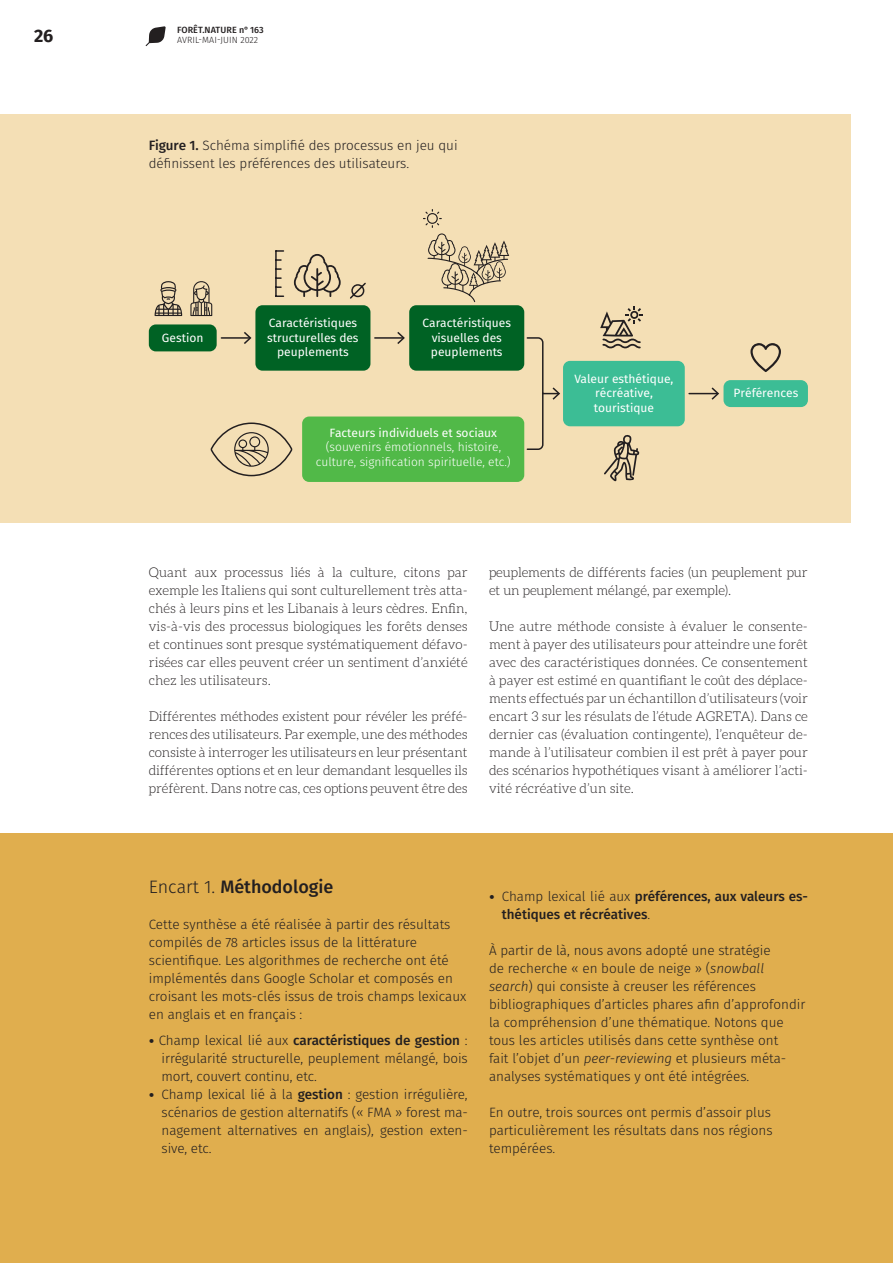
<style>
.page{position:relative;width:893px;height:1263px;background:#fff}
.page>*{position:absolute;margin:0;border:0;box-sizing:border-box;transform-origin:0 0}
.t1{font:500 18px "Fira Sans";color:#231f20}
.t2{font:700 18px "Fira Sans";color:#231f20}
.t3{font:300 13.5px/18px "Aleo";letter-spacing:-.01em;color:#231f20;text-align:justify}
.t4{font:300 13.5px/18px "Fira Sans";color:#231f20}
.t5{font:500 13.5px/18px "Fira Sans";color:#231f20}
.t6{font:12px/14.4px "Fira Sans";color:#fff;text-align:center}
.t7{font:300 12px/14.4px "Fira Sans";color:#fff;text-align:center}
.t8{font:300 9px "Fira Sans";letter-spacing:.01em;color:#231f20}
.t9{font:500 9px "Fira Sans";letter-spacing:.01em;color:#231f20}
.s1{font-weight:500}
.s2{font-weight:300}
.s3{font-family:"Aleo"}
.s4{font-family:"Aleo";font-weight:300}
.s5{font-style:italic}
</style>
<div class="page">
<svg style="left:146px;top:26px;width:20px;height:20px"></svg>
<div style="left:0;top:115px;width:850px;height:408px;background:#f4dfb5"></div>
<div style="left:149px;top:324px;width:68px;height:27px;background:#006224;border-radius:7px"></div>
<div style="left:302px;top:416px;width:222px;height:66px;background:#51b948;border-radius:7px"></div>
<div style="left:563px;top:361px;width:122px;height:65px;background:#3cbd95;border-radius:7px"></div>
<div style="left:723px;top:380px;width:85px;height:27px;background:#3cbd95;border-radius:7px"></div>
<div style="left:255px;top:305px;width:115px;height:66px;background:#006224;border-radius:7px"></div>
<div style="left:409px;top:305px;width:115px;height:66px;background:#006224;border-radius:7px"></div>
<hr style="left:221px;top:337px;width:29px;height:2px;background:#231f20">
<svg style="left:244px;top:332px;width:7px;height:12px"></svg>
<hr style="left:375px;top:337px;width:28px;height:2px;background:#231f20">
<svg style="left:397px;top:332px;width:8px;height:12px"></svg>
<svg style="left:689px;top:387px;width:30px;height:13px"></svg>
<svg style="left:526px;top:337px;width:34px;height:113px"></svg>
<svg style="left:155px;top:281px;width:27px;height:35px"></svg>
<svg style="left:190px;top:281px;width:22px;height:35px"></svg>
<svg style="left:604px;top:435px;width:35px;height:46px"></svg>
<svg style="left:211px;top:422px;width:81px;height:55px"></svg>
<svg style="left:600px;top:306px;width:43px;height:42px"></svg>
<svg style="left:750px;top:343px;width:31px;height:29px"></svg>
<svg style="left:423px;top:209px;width:86px;height:94px"></svg>
<svg style="left:275px;top:250px;width:91px;height:49px"></svg>
<div style="left:0;top:833px;width:893px;height:430px;background:#e0ae4e"></div>
<p class="t9" style="left:177px;top:22px;width:88px">FORÊT.NATURE n°163</p>
<h1 class="t2" style="left:34px;top:24px;width:21px">26</h1>
<p class="t8" style="left:177px;top:34px;width:83px">AVRIL-MAI-JUIN 2022</p>
<p class="t4" style="left:149px;top:136px;width:310px"><span class="s1">Figure 1.</span> Schéma simplifié des processus en jeu qui définissent les préférences des utilisateurs.</p>
<p class="t6" style="left:162px;top:330px;width:43px">Gestion</p>
<p class="t6" style="left:267px;top:316px;width:93px">Caractéristiques structurelles des peuplements</p>
<p class="t6" style="left:423px;top:316px;width:90px">Caractéristiques visuelles des peuplements</p>
<p class="t6" style="left:330px;top:426px;width:169px">Facteurs individuels et sociaux</p>
<p class="t7" style="left:316px;top:440px;width:196px">(souvenirs émotionnels, histoire, culture, signification spirituelle, etc.)</p>
<p class="t6" style="left:574px;top:371px;width:101px">Valeur esthétique, récréative, touristique</p>
<p class="t6" style="left:733px;top:386px;width:67px">Préférences</p>
<p class="t3" style="left:149px;top:563px;width:320px">Quant aux processus liés à la culture, citons par exemple les Italiens qui sont culturellement très atta&shy;chés à leurs pins et les Libanais à leurs cèdres. Enfin, vis-à-vis des processus biologiques les forêts denses et continues sont presque systématiquement défavo&shy;risées car elles peuvent créer un sentiment d’anxiété chez les utilisateurs.</p>
<p class="t3" style="left:149px;top:707px;width:320px">Différentes méthodes existent pour révéler les préfé&shy;rences des utilisateurs. Par exemple, une des méthodes consiste à interroger les utilisateurs en leur présentant différentes options et en leur demandant lesquelles ils préfèrent. Dans notre cas, ces options peuvent être des</p>
<p class="t3" style="left:489px;top:563px;width:320px">peuplements de différents facies (un peuplement pur et un peuplement mélangé, par exemple).</p>
<p class="t3" style="left:489px;top:617px;width:320px">Une autre méthode consiste à évaluer le consente&shy;ment à payer des utilisateurs pour atteindre une forêt avec des caractéristiques données. Ce consentement à payer est estimé en quantifiant le coût des déplace&shy;ments effectués par un échantillon d’utilisateurs (voir encart 3 sur les résulats de l’étude AGRETA). Dans ce dernier cas (évaluation contingente), l’enquêteur de&shy;mande à l’utilisateur combien il est prêt à payer pour des scénarios hypothétiques visant à améliorer l’acti&shy;vité récréative d’un site.</p>
<h1 class="t1" style="left:149px;top:872px;width:186px"><span class="s2">Encart 1.</span> Méthodologie</h1>
<p class="t4" style="left:149px;top:915px;width:319px">Cette synthèse a été réalisée à partir des résultats compilés de 78 articles issus de la littérature scientifique. Les algorithmes de recherche ont été implémentés dans Google Scholar et composés en croisant les mots-clés issus de trois champs lexicaux en anglais et en français :</p>
<p class="t4" style="left:162px;top:1031px;width:308px;text-align:justify;text-indent:-13px"><span class="s3">•</span> Champ lexical lié aux <span class="s1">caractéristiques de gestion</span> : irrégularité structurelle, peuplement mélangé, bois mort, couvert continu, etc.</p>
<p class="t4" style="left:162px;top:1085px;width:308px;text-align:justify;text-indent:-13px"><span class="s3">•</span> Champ lexical lié à la <span class="s1">gestion</span> : gestion irrégulière, scénarios de gestion alternatifs (« FMA » forest ma&shy;nagement alternatives en anglais), gestion exten&shy;sive, etc.</p>
<p class="t5" style="left:502px;top:886px;width:308px;text-indent:-13px"><span class="s4">•</span> <span class="s2">Champ lexical lié aux</span> préférences, aux valeurs es&shy;thétiques et récréatives<span class="s2">.</span></p>
<p class="t4" style="left:489px;top:941px;width:318px">À partir de là, nous avons adopté une stratégie<br>de recherche « en boule de neige » (<span class="s5">snowball search</span>) qui consiste à creuser les références bibliographiques d’articles phares afin d’approfondir la compréhension d’une thématique. Notons que tous les articles utilisés dans cette synthèse ont<br>fait l’objet d’un <span class="s5">peer-reviewing</span> et plusieurs méta&shy;analyses systématiques y ont été intégrées.</p>
<p class="t4" style="left:489px;top:1103px;width:285px;text-align:justify">En outre, trois sources ont permis d’assoir plus particulièrement les résultats dans nos régions tempérées.</p>
</div>
